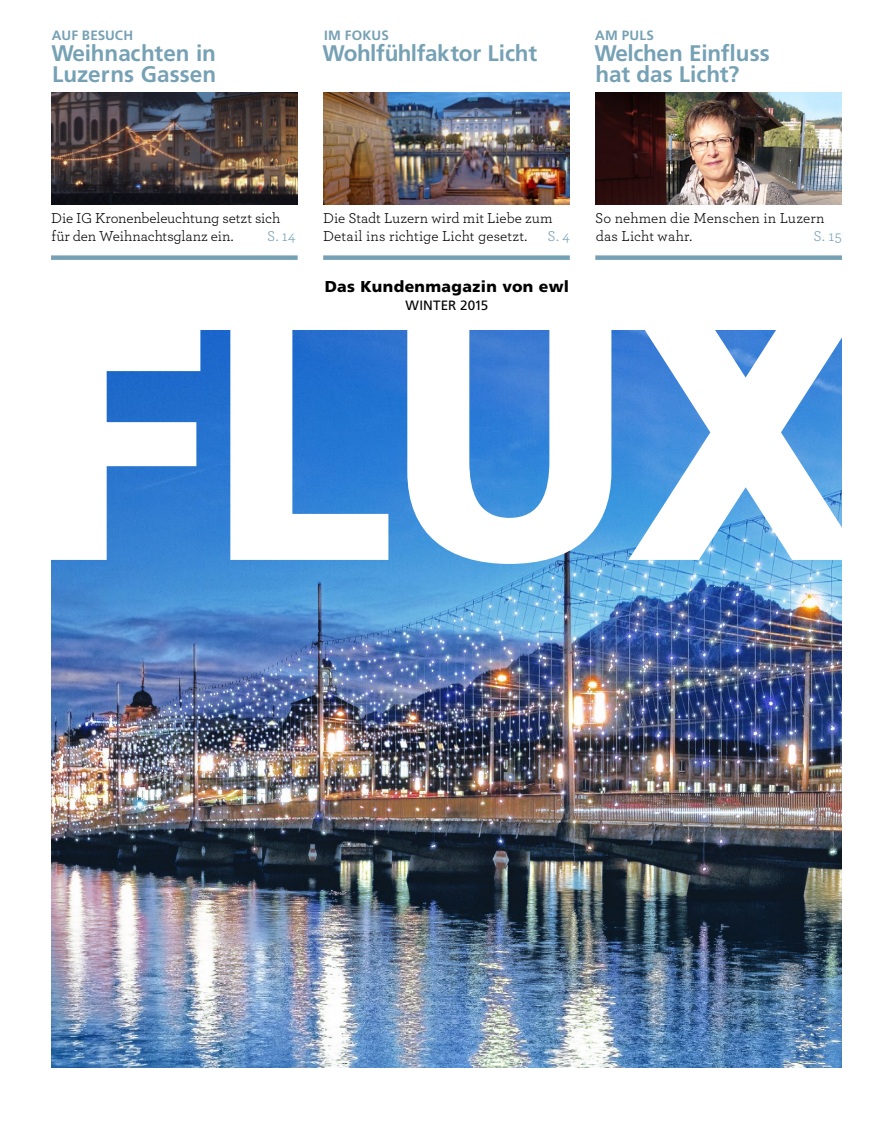
<style>
.page{position:relative;width:893px;height:1123px;background:#fff}
.page>*{position:absolute;margin:0;border:0;box-sizing:border-box;transform-origin:0 0}
.t1{font:700 22.5px/21px "Frutiger LT Std";letter-spacing:-.005em;color:#76a1b5}
.t2{font:900 15.75px "Frutiger LT Std";letter-spacing:.025em;color:#000}
.t3{font:15px/18.6px "Archer";color:#000}
.t4{font:15px "Archer";color:#76a1b5}
.t5{font:700 13.5px "Frutiger LT Std";letter-spacing:.015em;color:#76a1b5}
.t6{font:13.5px "Frutiger LT Std";letter-spacing:.005em;color:#000}
.t7{font:700 13.5px "Frutiger LT Std";letter-spacing:-.005em;color:#76a1b5}
</style>
<div class="page">
<img style="left:51px;top:92px;width:247px;height:112px">
<img style="left:323px;top:92px;width:247px;height:112px">
<img style="left:595px;top:92px;width:247px;height:112px">
<div style="left:51px;top:255px;width:247px;height:5px;background:#76a1b5"></div>
<div style="left:323px;top:255px;width:247px;height:5px;background:#76a1b5"></div>
<div style="left:595px;top:255px;width:247px;height:5px;background:#76a1b5"></div>
<img style="left:51px;top:330px;width:791px;height:737px">
<svg style="left:51px;top:330px;width:149px;height:230px"></svg>
<svg style="left:230px;top:330px;width:158px;height:230px"></svg>
<svg style="left:407px;top:330px;width:204px;height:234px"></svg>
<svg style="left:628px;top:330px;width:214px;height:230px"></svg>
<p class="t7" style="left:52px;top:28px;width:83px">AUF BESUCH</p>
<h1 class="t1" style="left:51px;top:43px;width:166px">Weihnachten in<br>Luzerns Gassen</h1>
<p class="t5" style="left:324px;top:28px;width:67px">IM FOKUS</p>
<h1 class="t1" style="left:322px;top:43px;width:216px">Wohlfühlfaktor Licht</h1>
<p class="t5" style="left:595px;top:27px;width:60px">AM PULS</p>
<h1 class="t1" style="left:594px;top:43px;width:177px">Welchen Einfluss hat das Licht?</h1>
<p class="t3" style="left:51px;top:208px;width:231px">Die IG Kronenbeleuchtung setzt sich für den Weihnachtsglanz ein.</p>
<p class="t4" style="left:267px;top:226px;width:30px">S. 14</p>
<p class="t3" style="left:323px;top:208px;width:231px">Die Stadt Luzern wird mit Liebe zum<br>Detail ins richtige Licht gesetzt.</p>
<p class="t4" style="left:548px;top:226px;width:24px">S. 4</p>
<p class="t2" style="left:325px;top:277px;width:246px">Das Kundenmagazin von ewl</p>
<p class="t6" style="left:406px;top:297px;width:84px">WINTER 2015</p>
<p class="t3" style="left:595px;top:207px;width:231px">So nehmen die Menschen in Luzern das Licht wahr.</p>
<p class="t4" style="left:814px;top:226px;width:30px">S. 15</p>
</div>
